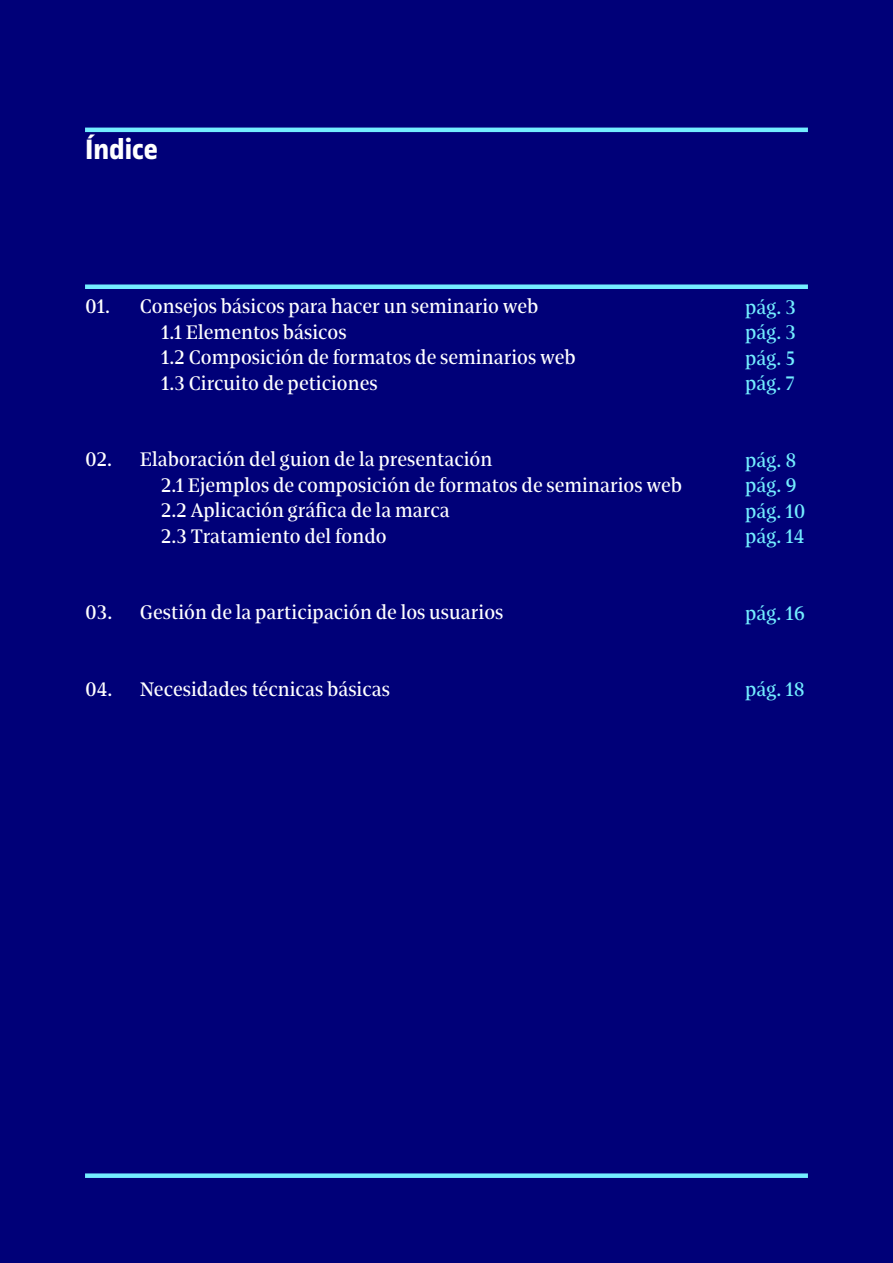
<style>
.page{position:relative;width:893px;height:1263px;background:#000078}
.page>*{position:absolute;margin:0;border:0;box-sizing:border-box;transform-origin:0 0}
.t1{font:700 30px "UOC Sans";color:#fff}
.t2{font:21px/25.5px "UOC Serif";color:#fff}
.t3{font:21px/25.5px "UOC Serif";color:#73edff;text-align:justify}
</style>
<div class="page">
<div style="left:85px;top:284px;width:723px;height:5px;background:#73edff"></div>
<div style="left:85px;top:1173px;width:723px;height:5px;background:#73edff"></div>
<hr style="left:85px;top:128px;width:723px;height:4px;background:#73edff">
<h1 class="t1" style="left:85px;top:132px;width:74px">Índice</h1>
<p class="t2" style="left:85px;top:294px;width:27px">01.</p>
<p class="t2" style="left:161px;top:294px;width:416px;text-indent:-21px">Consejos básicos para hacer un seminario web<br>1.1 Elementos básicos<br>1.2 Composición de formatos de seminarios web 1.3 Circuito de peticiones</p>
<p class="t3" style="left:745px;top:294px;width:52px">pág. 3 pág. 3 pág. 5 pág. 7</p>
<p class="t2" style="left:85px;top:447px;width:29px">02.</p>
<p class="t2" style="left:161px;top:447px;width:523px;text-indent:-21px">Elaboración del guion de la presentación<br>2.1 Ejemplos de composición de formatos de seminarios web 2.2 Aplicación gráfica de la marca<br>2.3 Tratamiento del fondo</p>
<p class="t3" style="left:745px;top:447px;width:62px;text-align:left">pág. 8 pág. 9 pág. 10 pág. 14</p>
<p class="t2" style="left:85px;top:600px;width:29px">03.</p>
<p class="t2" style="left:140px;top:600px;width:365px">Gestión de la participación de los usuarios</p>
<p class="t3" style="left:745px;top:600px;width:61px">pág. 16</p>
<p class="t2" style="left:85px;top:676px;width:29px">04.</p>
<p class="t2" style="left:140px;top:676px;width:252px">Necesidades técnicas básicas</p>
<p class="t3" style="left:745px;top:677px;width:61px">pág. 18</p>
</div>
